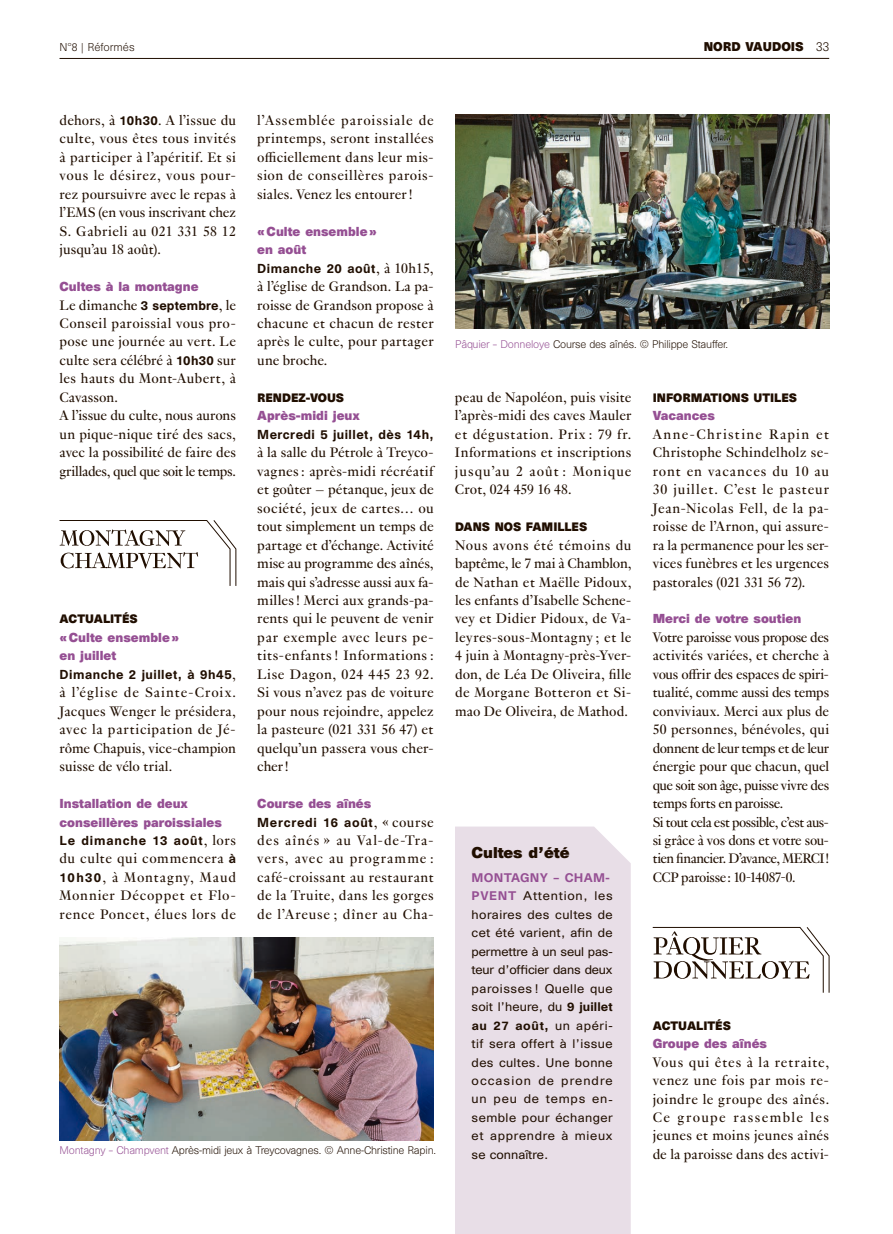
<style>
.page{position:relative;width:893px;height:1234px;background:#fff}
.page>*{position:absolute;margin:0;border:0;box-sizing:border-box;transform-origin:0 0}
.t1{font:15px/18.5px "Genath";letter-spacing:.005em;color:#200e00;text-align:justify}
.t2{font:15px/18.5px "Genath";letter-spacing:-.02em;color:#200e00}
.t3{font:700 14.4px "Unica SB";letter-spacing:-.01em;color:#200e00;scale:1.04 1}
.t4{font:700 12px/18.5px "Unica SB";color:#954f93}
.t5{font:500 12px "Unica SB";letter-spacing:.04em;color:#200e00}
.t6{font:700 11.7px "Unica SB";color:#200e00}
.t7{font:11.55px/18.5px "Unica SB";letter-spacing:.035em;color:#200e00;scale:1.04 1}
.t8{font:700 11.25px "Unica SB";color:#200e00}
.t9{font:300 10.5px "Unica SB";color:#200e00}
.t10{font:300 10.2px "Unica SB";letter-spacing:-.02em;color:#200e00}
.s1{font-weight:300;font-size:12px}
.s2{font-family:"Unica SB";font-weight:500;font-size:12px}
.s3{font-weight:500;color:#200e00}
.s4{font-family:"Genath";font-weight:400;font-size:15px;color:#200e00}
.s5{color:#954f93}
.s6{font-weight:500;color:#954f93}
.s7{font-weight:500}
</style>
<div class="page">
<hr style="left:60px;top:58px;width:769px;height:1px;background:#200e00">
<svg style="left:59px;top:520px;width:177px;height:66px"></svg>
<svg style="left:652px;top:926px;width:177px;height:66px"></svg>
<img style="left:60px;top:937px;width:374px;height:203px">
<div style="left:455px;top:826px;width:176px;height:407px;background:#e8dee7"></div>
<img style="left:455px;top:115px;width:374px;height:213px">
<p class="t9" style="left:60px;top:41px;width:77px">N°8 | Réformés</p>
<p class="t6" style="left:704px;top:39px;width:127px">NORD VAUDOIS <span class="s1">33</span></p>
<p class="t1" style="left:60px;top:110px;width:178px">dehors, à <span class="s2">10h30</span>. A l’issue du culte, vous êtes tous invités à participer à l’apéritif. Et si vous le désirez, vous pour&shy;rez poursuivre avec le repas à l’EMS (en vous inscrivant chez S. Gabrieli au 021 331 58 12 jusqu’au 18 août).</p>
<p class="t4" style="left:60px;top:278px;width:141px">Cultes à la montagne</p>
<p class="t1" style="left:60px;top:294px;width:178px;text-align:left">Le dimanche <span class="s2">3 septembre</span>, le<br>Conseil paroissial vous pro&shy;pose une journée au vert. Le culte sera célébré à <span class="s2">10h30</span> sur les hauts du Mont-Aubert, à<br>Cavasson.<br>A l’issue du culte, nous aurons un pique-nique tiré des sacs, avec la possibilité de faire des grillades, quel que soit le temps.</p>
<p class="t8" style="left:60px;top:612px;width:80px">ACTUALITÉS</p>
<p class="t4" style="left:60px;top:629px;width:178px">«Culte ensemble»<br>en juillet<br><span class="s3">Dimanche 2 juillet, à 9h45</span><span class="s4">,</span></p>
<p class="t1" style="left:60px;top:682px;width:178px">à l’église de Sainte-Croix.<br>Jacques Wenger le présidera, avec la participation de Jé&shy;rôme Chapuis, vice-champion suisse de vélo trial.</p>
<p class="t4" style="left:60px;top:795px;width:178px">Installation de deux conseillères paroissiales<br><span class="s3">Le dimanche 13 août</span><span class="s4">, lors</span></p>
<p class="t1" style="left:60px;top:848px;width:178px">du culte qui commencera <span class="s2">à 10h30</span>, à Montagny, Maud Monnier Décoppet et Flo&shy;rence Poncet, élues lors de</p>
<p class="t1" style="left:257px;top:110px;width:178px">l’Assemblée paroissiale de printemps, seront installées officiellement dans leur mis&shy;sion de conseillères parois&shy;siales. Venez les entourer !</p>
<p class="t4" style="left:257px;top:223px;width:178px">«Culte ensemble»<br>en août<br><span class="s3">Dimanche 20 août</span><span class="s4">, à 10h15,</span></p>
<p class="t1" style="left:257px;top:276px;width:178px">à l’église de Grandson. La pa&shy;roisse de Grandson propose à chacune et chacun de rester après le culte, pour partager une broche.</p>
<p class="t8" style="left:257px;top:390px;width:88px">RENDEZ-VOUS</p>
<p class="t4" style="left:257px;top:408px;width:104px">Après-midi jeux</p>
<p class="t5" style="left:257px;top:426px;width:178px">Mercredi 5 juillet, dès 14h,</p>
<p class="t1" style="left:257px;top:442px;width:178px">à la salle du Pétrole à Treyco&shy;vagnes : après-midi récréatif et goûter – pétanque, jeux de société, jeux de cartes… ou tout simplement un temps de partage et d’échange. Activité mise au programme des aînés, mais qui s’adresse aussi aux fa&shy;milles ! Merci aux grands-pa&shy;rents qui le peuvent de venir par exemple avec leurs pe&shy;tits-enfants ! Informations :<br>Lise Dagon, 024 445 23 92.<br>Si vous n’avez pas de voiture pour nous rejoindre, appelez la pasteure (021 331 56 47) et quelqu’un passera vous cher&shy;cher !</p>
<p class="t4" style="left:257px;top:795px;width:178px">Course des aînés<br><span class="s3">Mercredi 16 août</span><span class="s4">, « course</span></p>
<p class="t1" style="left:257px;top:829px;width:178px">des aînés » au Val-de-Tra&shy;vers, avec au programme : café-croissant au restaurant de la Truite, dans les gorges de l’Areuse ; dîner au Cha-</p>
<p class="t10" style="left:60px;top:1143px;width:378px"><span class="s5">Montagny – Champvent</span> Après-midi jeux à Treycovagnes. © Anne-Christine Rapin.</p>
<p class="t10" style="left:455px;top:338px;width:275px"><span class="s5">Pâquier – Donneloye</span> Course des aînés. © Philippe Stauffer.</p>
<p class="t1" style="left:455px;top:387px;width:178px">peau de Napoléon, puis visite l’après-midi des caves Mauler et dégustation. Prix : 79 fr.<br>Informations et inscriptions jusqu’au 2 août : Monique Crot, 024 459 16 48.</p>
<p class="t8" style="left:455px;top:520px;width:134px">DANS NOS FAMILLES</p>
<p class="t1" style="left:455px;top:534px;width:178px">Nous avons été témoins du baptême, le 7 mai à Chamblon, de Nathan et Maëlle Pidoux, les enfants d’Isabelle Schene&shy;vey et Didier Pidoux, de Va&shy;leyres-sous-Montagny ; et le 4 juin à Montagny-près-Yver&shy;don, de Léa De Oliveira, fille de Morgane Botteron et Si&shy;mao De Oliveira, de Mathod.</p>
<p class="t3" style="left:472px;top:843px;width:96px">Cultes d’été</p>
<p class="t7" style="left:472px;top:868px;width:137px"><span class="s6">MONTAGNY – CHAM-<br>PVENT</span> Attention, les horaires des cultes de cet été varient, afin de permettre à un seul pas&shy;teur d’officier dans deux paroisses ! Quelle que soit l’heure, du <span class="s7">9 juillet au 27 août,</span> un apéri&shy;tif sera offert à l’issue des cultes. Une bonne occasion de prendre un peu de temps en&shy;semble pour échanger et apprendre à mieux se connaître.</p>
<p class="t8" style="left:653px;top:390px;width:146px">INFORMATIONS UTILES</p>
<p class="t4" style="left:653px;top:408px;width:64px">Vacances</p>
<p class="t1" style="left:653px;top:423px;width:178px">Anne-Christine Rapin et Christophe Schindelholz se&shy;ront en vacances du 10 au 30 juillet. C’est le pasteur Jean-Nicolas Fell, de la pa&shy;roisse de l’Arnon, qui assure&shy;ra la permanence pour les ser&shy;vices funèbres et les urgences pastorales (021 331 56 72).</p>
<p class="t4" style="left:653px;top:610px;width:150px">Merci de votre soutien</p>
<p class="t2" style="left:653px;top:626px;width:178px">Votre paroisse vous propose des activités variées, et cherche à vous offrir des espaces de spiri&shy;tualité, comme aussi des temps conviviaux. Merci aux plus de<br>50 personnes, bénévoles, qui donnent de leur temps et de leur énergie pour que chacun, quel que soit son âge, puisse vivre des temps forts en paroisse.<br>Si tout cela est possible, c’est aus&shy;si grâce à vos dons et votre sou&shy;tien financier. D’avance, MERCI !<br>CCP paroisse : 10-14087-0.</p>
<p class="t8" style="left:653px;top:1018px;width:80px">ACTUALITÉS</p>
<p class="t4" style="left:653px;top:1035px;width:116px">Groupe des aînés</p>
<p class="t1" style="left:653px;top:1051px;width:178px">Vous qui êtes à la retraite, venez une fois par mois re&shy;joindre le groupe des aînés.<br>Ce groupe rassemble les jeunes et moins jeunes aînés de la paroisse dans des activi-</p>
</div>
